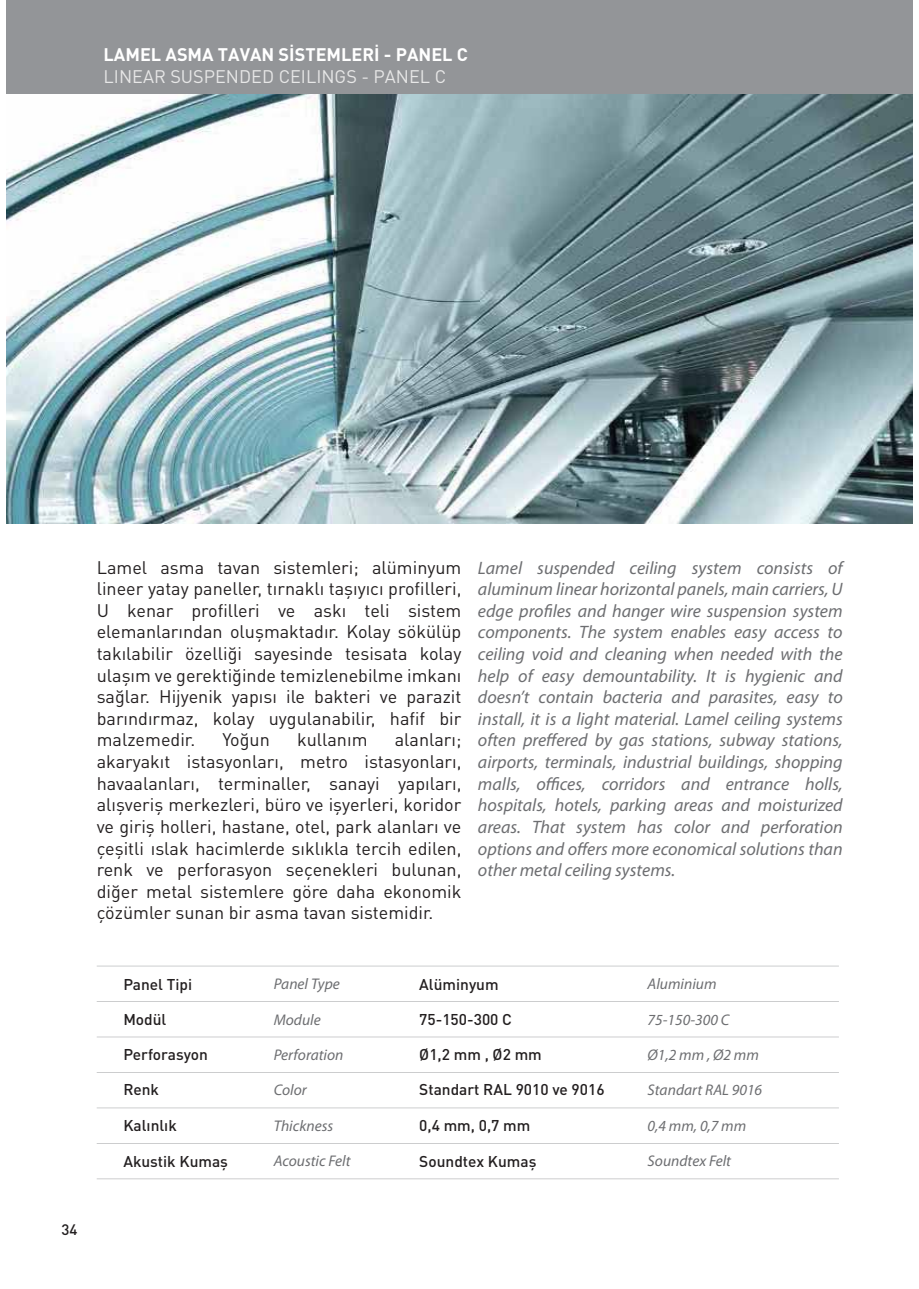
<style>
.page{position:relative;width:919px;height:1289px;background:#fff}
.page>*{position:absolute;margin:0;border:0;box-sizing:border-box;transform-origin:0 0}
.t1{font:18px/21.6px "DIN Pro";color:#231f20;text-align:justify}
.t2{font:italic 18px/21.6px "Myriad Pro";color:#6d6e71;text-align:justify}
.t3{font:700 18px "DIN Pro";color:#fff}
.t4{font:18px "DIN Pro";color:#e7e7e7}
.t5{font:500 15.45px "DIN Pro";color:#231f20}
.t6{font:italic 15.45px "Myriad Pro";color:#6d6e71}
.t7{font:500 15px "DIN Pro";color:#231f20}
</style>
<div class="page">
<img style="left:6px;top:94px;width:906px;height:429px">
<svg style="left:97px;top:1107px;width:741px;height:1px"></svg>
<svg style="left:97px;top:1072px;width:741px;height:1px"></svg>
<svg style="left:97px;top:1036px;width:741px;height:1px"></svg>
<svg style="left:97px;top:1001px;width:741px;height:1px"></svg>
<svg style="left:97px;top:965px;width:741px;height:1px"></svg>
<svg style="left:97px;top:1178px;width:741px;height:1px"></svg>
<div style="left:6px;top:0;width:906px;height:94px;background:#939598"></div>
<p class="t3" style="left:104px;top:45px;width:366px">LAMEL ASMA TAVAN SİSTEMLERİ - PANEL C</p>
<p class="t4" style="left:104px;top:70px;width:344px">LINEAR SUSPENDED CEILINGS - PANEL C</p>
<p class="t1" style="left:97px;top:558px;width:366px">Lamel asma tavan sistemleri; alüminyum lineer yatay paneller, tırnaklı taşıyıcı profilleri, U kenar profilleri ve askı teli sistem elemanlarından oluşmaktadır. Kolay sökülüp takılabilir özelliği sayesinde tesisata kolay ulaşım ve gerektiğinde temizlenebilme imkanı sağlar. Hijyenik yapısı ile bakteri ve parazit barındırmaz, kolay uygulanabilir, hafif bir malzemedir.</p>
<p class="t1" style="left:97px;top:731px;width:366px;text-indent:298px">alanları; akaryakıt istasyonları, metro istasyonları, havaalanları, terminaller, sanayi yapıları, alışveriş merkezleri, büro ve işyerleri, koridor ve giriş holleri, hastane, otel, park alanları ve çeşitli ıslak hacimlerde sıklıkla tercih edilen, renk ve perforasyon seçenekleri bulunan, diğer metal sistemlere göre daha ekonomik çözümler sunan bir asma tavan sistemidir.</p>
<p class="t1" style="left:222px;top:731px;width:49px">Yoğun</p>
<p class="t1" style="left:297px;top:731px;width:72px">kullanım</p>
<p class="t2" style="left:478px;top:558px;width:366px">Lamel suspended ceiling system consists of aluminum linear horizontal panels, main carriers, U edge profiles and hanger wire suspension system components. The system enables easy access to ceiling void and cleaning when needed with the help of easy demountability. It is hygienic and doesn’t contain bacteria and parasites, easy to install, it is a light material. Lamel ceiling systems often preffered by gas stations, subway stations, airports, terminals, industrial buildings, shopping malls, offices, corridors and entrance holls, hospitals, hotels, parking areas and moisturized areas. That system has color and perforation options and offers more economical solutions than other metal ceiling systems.</p>
<p class="t7" style="left:62px;top:1223px;width:17px">34</p>
<p class="t6" style="left:274px;top:978px;width:68px">Panel Type</p>
<p class="t6" style="left:274px;top:1014px;width:48px">Module</p>
<p class="t6" style="left:647px;top:978px;width:70px">Aluminium</p>
<p class="t6" style="left:647px;top:1014px;width:83px">75-150-300 C</p>
<p class="t6" style="left:647px;top:1048px;width:113px">Ø1,2 mm , Ø2 mm</p>
<p class="t6" style="left:647px;top:1083px;width:116px">Standart RAL 9016</p>
<p class="t6" style="left:647px;top:1119px;width:100px">0,4 mm, 0,7 mm</p>
<p class="t5" style="left:419px;top:978px;width:81px">Alüminyum</p>
<p class="t5" style="left:419px;top:1014px;width:94px">75-150-300 C</p>
<p class="t5" style="left:419px;top:1048px;width:124px">Ø1,2 mm , Ø2 mm</p>
<p class="t5" style="left:419px;top:1084px;width:187px">Standart RAL 9010 ve 9016</p>
<p class="t5" style="left:419px;top:1120px;width:113px">0,4 mm, 0,7 mm</p>
<p class="t5" style="left:419px;top:1155px;width:119px">Soundtex Kumaş</p>
<p class="t5" style="left:123px;top:978px;width:70px">Panel Tipi</p>
<p class="t5" style="left:123px;top:1014px;width:45px">Modül</p>
<p class="t5" style="left:123px;top:1048px;width:86px">Perforasyon</p>
<p class="t6" style="left:274px;top:1048px;width:71px">Perforation</p>
<p class="t5" style="left:123px;top:1084px;width:37px">Renk</p>
<p class="t6" style="left:274px;top:1083px;width:35px">Color</p>
<p class="t5" style="left:123px;top:1120px;width:55px">Kalınlık</p>
<p class="t6" style="left:274px;top:1119px;width:61px">Thickness</p>
<p class="t5" style="left:123px;top:1155px;width:106px">Akustik Kumaş</p>
<p class="t6" style="left:274px;top:1155px;width:78px">Acoustic Felt</p>
<p class="t6" style="left:647px;top:1155px;width:85px">Soundtex Felt</p>
</div>
